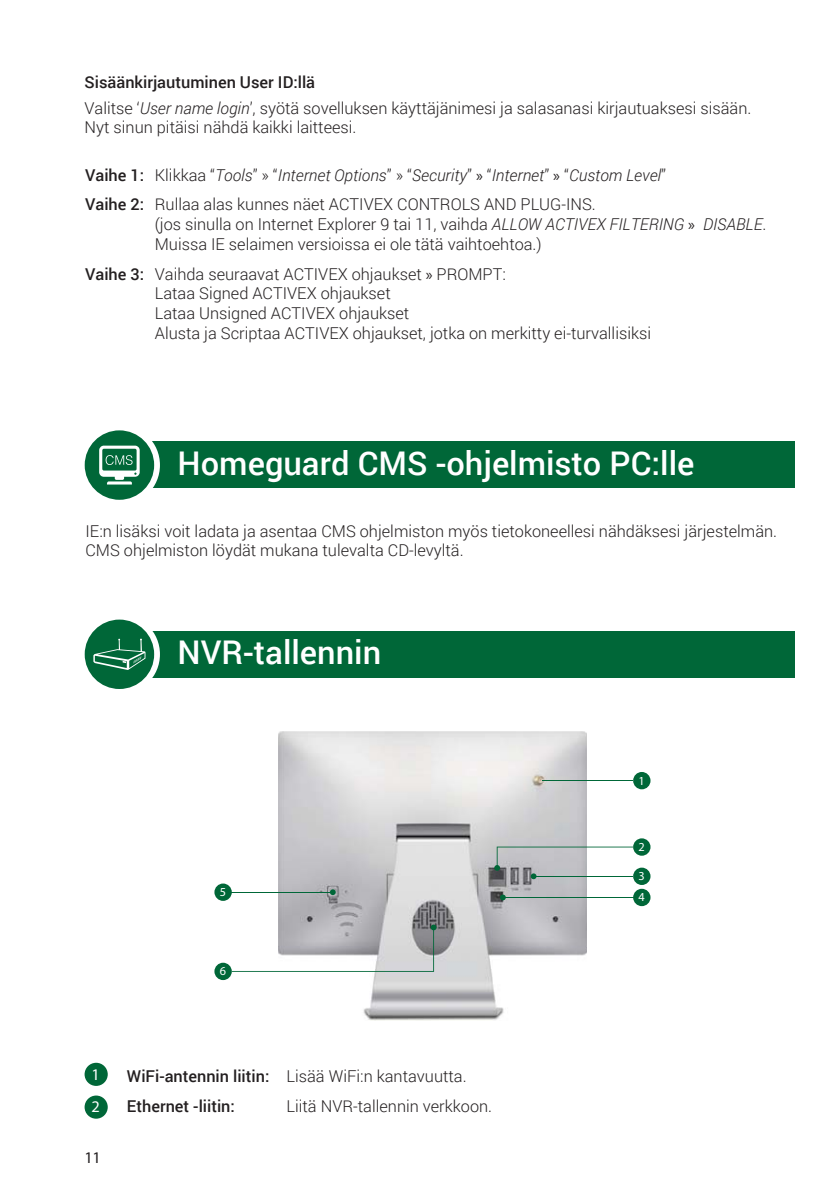
<style>
.page{position:relative;width:840px;height:1191px;background:#fff}
.page>*{position:absolute;margin:0;border:0;box-sizing:border-box;transform-origin:0 0}
.t1{font:500 32.6px "Roboto";color:#fff}
.t2{font:300 16.4px/19.6px "Roboto";color:#231f20}
.t3{font:italic 300 16.4px "Roboto";color:#231f20}
.t4{font:500 16.4px/29.6px "Roboto";color:#231f20}
.t5{font:700 16.4px/32.8px "Helvetica Neue LT Pro";color:#fff}
.t6{font:300 16.4px "Helvetica Neue LT Pro";color:#231f20}
.t7{font:700 12.2px/21.2px "Helvetica Neue LT Pro";color:#fff}
.s1{font-weight:500}
.s2{font-style:italic}
.s3{font-weight:500;font-style:normal}
.s4{font-style:normal}
.s5{font-family:"Myriad Pro";font-weight:400;font-style:normal}
.s6{font-family:"Myriad Pro";font-weight:400}
.s7{font-weight:300}
</style>
<div class="page">
<div style="left:116px;top:631px;width:678px;height:46px;background:#006738"></div>
<div style="left:116px;top:442px;width:678px;height:46px;background:#006738"></div>
<svg style="left:84px;top:430px;width:76px;height:70px"></svg>
<svg style="left:84px;top:619px;width:76px;height:70px"></svg>
<div style="left:84px;top:1062px;width:24px;height:24px;background:#006738;border-radius:50%"></div>
<div style="left:84px;top:1095px;width:24px;height:23px;background:#006738;border-radius:50%"></div>
<div style="left:632px;top:772px;width:18px;height:17px;background:#006738;border-radius:50%"></div>
<div style="left:632px;top:838px;width:18px;height:17px;background:#006738;border-radius:50%"></div>
<div style="left:632px;top:867px;width:18px;height:18px;background:#006738;border-radius:50%"></div>
<div style="left:632px;top:888px;width:18px;height:18px;background:#006738;border-radius:50%"></div>
<div style="left:214px;top:883px;width:18px;height:18px;background:#006738;border-radius:50%"></div>
<div style="left:214px;top:962px;width:18px;height:18px;background:#006738;border-radius:50%"></div>
<img style="left:278px;top:731px;width:308px;height:290px">
<hr style="left:502px;top:897px;width:131px;height:1px;background:#006738">
<hr style="left:542px;top:780px;width:91px;height:1px;background:#006738">
<hr style="left:231px;top:891px;width:101px;height:1px;background:#006738">
<svg style="left:330px;top:889px;width:5px;height:6px"></svg>
<svg style="left:231px;top:924px;width:205px;height:47px"></svg>
<svg style="left:499px;top:894px;width:6px;height:6px"></svg>
<svg style="left:494px;top:846px;width:139px;height:33px"></svg>
<p class="t2" style="left:84px;top:69px;width:668px;line-height:25.8px"><span class="s1">Sisäänkirjautuminen User ID:llä<br></span>Valitse ‘<span class="s2">User name login</span>’, syötä sovelluksen käyttäjänimesi ja salasanasi kirjautuaksesi sisään.</p>
<p class="t2" style="left:84px;top:117px;width:273px">Nyt sinun pitäisi nähdä kaikki laitteesi.</p>
<p class="t3" style="left:85px;top:163px;width:582px"><span class="s3">Vaihe 1:</span> <span class="s4">Klikkaa “</span>Tools<span class="s4">” » “</span>Internet Options<span class="s4">” » “</span>Security<span class="s4">”</span> <span class="s5">»</span> <span class="s4">“</span>Internet<span class="s4">”</span> <span class="s5">»</span> <span class="s4">“</span>Custom Level<span class="s4">”</span></p>
<p class="t4" style="left:85px;top:189px;width:61px">Vaihe 2:</p>
<p class="t4" style="left:85px;top:259px;width:61px">Vaihe 3:</p>
<p class="t2" style="left:155px;top:194px;width:612px">Rullaa alas kunnes näet ACTIVEX CONTROLS AND PLUG-INS.<br>(jos sinulla on Internet Explorer 9 tai 11, vaihda <span class="s2">ALLOW ACTIVEX FILTERING</span> <span class="s6">»</span> <span class="s2">DISABLE</span>.<br>Muissa IE selaimen versioissa ei ole tätä vaihtoehtoa.)</p>
<p class="t2" style="left:155px;top:264px;width:497px">Vaihda seuraavat ACTIVEX ohjaukset <span class="s6">»</span> PROMPT:<br>Lataa Signed ACTIVEX ohjaukset<br>Lataa Unsigned ACTIVEX ohjaukset<br>Alusta ja Scriptaa ACTIVEX ohjaukset, jotka on merkitty ei-turvallisiksi</p>
<h1 class="t1" style="left:177px;top:441px;width:518px">Homeguard CMS -ohjelmisto PC:lle</h1>
<p class="t2" style="left:85px;top:520px;width:692px">IE:n lisäksi voit ladata ja asentaa CMS ohjelmiston myös tietokoneellesi nähdäksesi järjestelmän.<br>CMS ohjelmiston löydät mukana tulevalta CD-levyltä.</p>
<h1 class="t1" style="left:177px;top:630px;width:205px">NVR-tallennin</h1>
<p class="t7" style="left:219px;top:881px;width:8px">5</p>
<p class="t7" style="left:219px;top:960px;width:8px">6</p>
<p class="t5" style="left:92px;top:1057px;width:10px">1<br>2</p>
<p class="t6" style="left:84px;top:1147px;width:18px">11</p>
<p class="t4" style="left:127px;top:1061px;width:341px">WiFi-antennin liitin: <span class="s7">Lisää WiFi:n kantavuutta.<br></span>Ethernet -liitin:</p>
<p class="t2" style="left:286px;top:1095px;width:207px">Liitä NVR-tallennin verkkoon.</p>
<p class="t7" style="left:638px;top:769px;width:8px">1</p>
<p class="t7" style="left:638px;top:836px;width:8px">2</p>
<p class="t7" style="left:638px;top:865px;width:8px">3<br>4</p>
</div>
